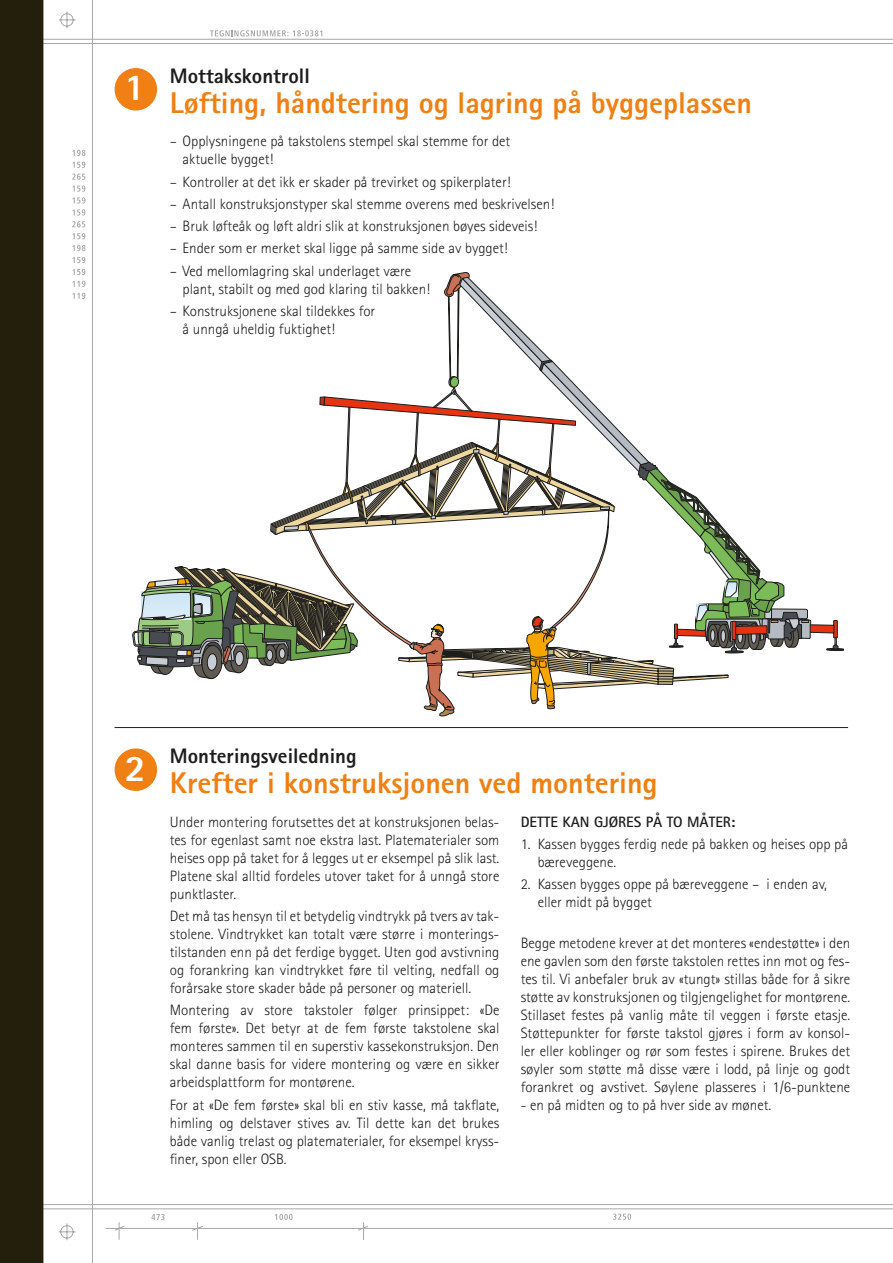
<style>
.page{position:relative;width:893px;height:1263px;background:#fff}
.page>*{position:absolute;margin:0;border:0;box-sizing:border-box;transform-origin:0 0}
.t1{font:800 37.5px "Rotis Sans Serif";color:#fff}
.t2{font:800 30px "Rotis Sans Serif";color:#f08013}
.t3{font:800 21px "Rotis Sans Serif";color:#1d1d1b}
.t4{font:300 15px/18px "Rotis Sans Serif";color:#1d1d1b}
.t5{font:700 15px "Rotis Sans Serif";color:#1d1d1b}
</style>
<div class="page">
<hr style="left:0;top:43px;width:893px;height:1px;background:#a8a8a7">
<hr style="left:0;top:39px;width:893px;height:1px;background:#a8a8a7">
<hr style="left:0;top:1204px;width:893px;height:1px;background:#a8a8a7">
<hr style="left:0;top:1208px;width:893px;height:1px;background:#a8a8a7">
<hr style="left:92px;top:0;width:1px;height:1263px;background:#a8a8a7">
<svg style="left:58px;top:11px;width:27px;height:1230px"></svg>
<svg style="left:210px;top:30px;width:112px;height:6px"></svg>
<svg style="left:105px;top:1213px;width:788px;height:27px"></svg>
<div style="left:0;top:0;width:43px;height:1263px;background:#241f0c"></div>
<svg style="left:132px;top:272px;width:712px;height:444px"></svg>
<div style="left:115px;top:68px;width:42px;height:43px;background:#f08013;border-radius:50%"></div>
<hr style="left:115px;top:727px;width:733px;height:1px;background:#1d1d1b">
<div style="left:115px;top:748px;width:42px;height:43px;background:#f08013;border-radius:50%"></div>
<h1 class="t1" style="left:124px;top:64px;width:22px">1</h1>
<h3 class="t3" style="left:170px;top:62px;width:141px">Mottakskontroll</h3>
<h2 class="t2" style="left:170px;top:83px;width:584px">Løfting, håndtering og lagring på byggeplassen</h2>
<p class="t4" style="left:183px;top:132px;width:329px;text-indent:-13px">– Opplysningene på takstolens stempel skal stemme for det aktuelle bygget!</p>
<p class="t4" style="left:170px;top:173px;width:342px">– Kontroller at det ikk er skader på trevirket og spikerplater!</p>
<p class="t4" style="left:170px;top:195px;width:386px">– Antall konstruksjonstyper skal stemme overens med beskrivelsen!</p>
<p class="t4" style="left:170px;top:217px;width:369px">– Bruk løfteåk og løft aldri slik at konstruksjonen bøyes sideveis!</p>
<p class="t4" style="left:170px;top:239px;width:339px">– Ender som er merket skal ligge på samme side av bygget!</p>
<p class="t4" style="left:183px;top:262px;width:249px;text-indent:-13px">– Ved mellomlagring skal underlaget være plant, stabilt og med god klaring til bakken!</p>
<p class="t4" style="left:183px;top:302px;width:194px;text-indent:-13px">– Konstruksjonene skal tildekkes for å unngå uheldig fuktighet!</p>
<h1 class="t1" style="left:125px;top:744px;width:22px">2</h1>
<h3 class="t3" style="left:170px;top:742px;width:188px">Monteringsveiledning</h3>
<h2 class="t2" style="left:170px;top:764px;width:489px">Krefter i konstruksjonen ved montering</h2>
<p class="t4" style="left:170px;top:813px;width:331px;text-align:justify">Under montering forutsettes det at konstruksjonen belas&shy;tes for egenlast samt noe ekstra last. Platematerialer som heises opp på taket for å legges ut er eksempel på slik last.<br>Platene skal alltid fordeles utover taket for å unngå store punktlaster.</p>
<p class="t4" style="left:170px;top:907px;width:331px;text-align:justify">Det må tas hensyn til et betydelig vindtrykk på tvers av tak&shy;stolene. Vindtrykket kan totalt være større i monterings&shy;tilstanden enn på det ferdige bygget. Uten god avstivning og forankring kan vindtrykket føre til velting, nedfall og forårsake store skader både på personer og materiell.</p>
<p class="t4" style="left:170px;top:1001px;width:331px;text-align:justify">Montering av store takstoler følger prinsippet: «De fem første». Det betyr at de fem første takstolene skal monteres sammen til en superstiv kassekonstruksjon. Den skal danne basis for videre montering og være en sikker arbeidsplattform for montørene.</p>
<p class="t4" style="left:170px;top:1095px;width:331px;text-align:justify">For at «De fem første» skal bli en stiv kasse, må takflate, himling og delstaver stives av. Til dette kan det brukes både vanlig trelast og platematerialer, for eksempel kryss&shy;finer, spon eller OSB.</p>
<p class="t5" style="left:521px;top:812px;width:216px">DETTE KAN GJØRES PÅ TO MÅTER:</p>
<p class="t4" style="left:538px;top:835px;width:312px;text-indent:-17px">1. Kassen bygges ferdig nede på bakken og heises opp på bæreveggene.</p>
<p class="t4" style="left:538px;top:875px;width:291px;text-indent:-17px">2. Kassen bygges oppe på bæreveggene – i enden av, eller midt på bygget</p>
<p class="t4" style="left:521px;top:933px;width:331px;text-align:justify">Begge metodene krever at det monteres «endestøtte» i den ene gavlen som den første takstolen rettes inn mot og fes&shy;tes til. Vi anbefaler bruk av «tungt» stillas både for å sikre støtte av konstruksjonen og tilgjengelighet for montørene.<br>Stillaset festes på vanlig måte til veggen i første etasje.<br>Støttepunkter for første takstol gjøres i form av konsol&shy;ler eller koblinger og rør som festes i spirene. Brukes det søyler som støtte må disse være i lodd, på linje og godt forankret og avstivet. Søylene plasseres i 1/6-punktene</p>
<p class="t4" style="left:521px;top:1095px;width:252px">- en på midten og to på hver side av mønet.</p>
</div>
